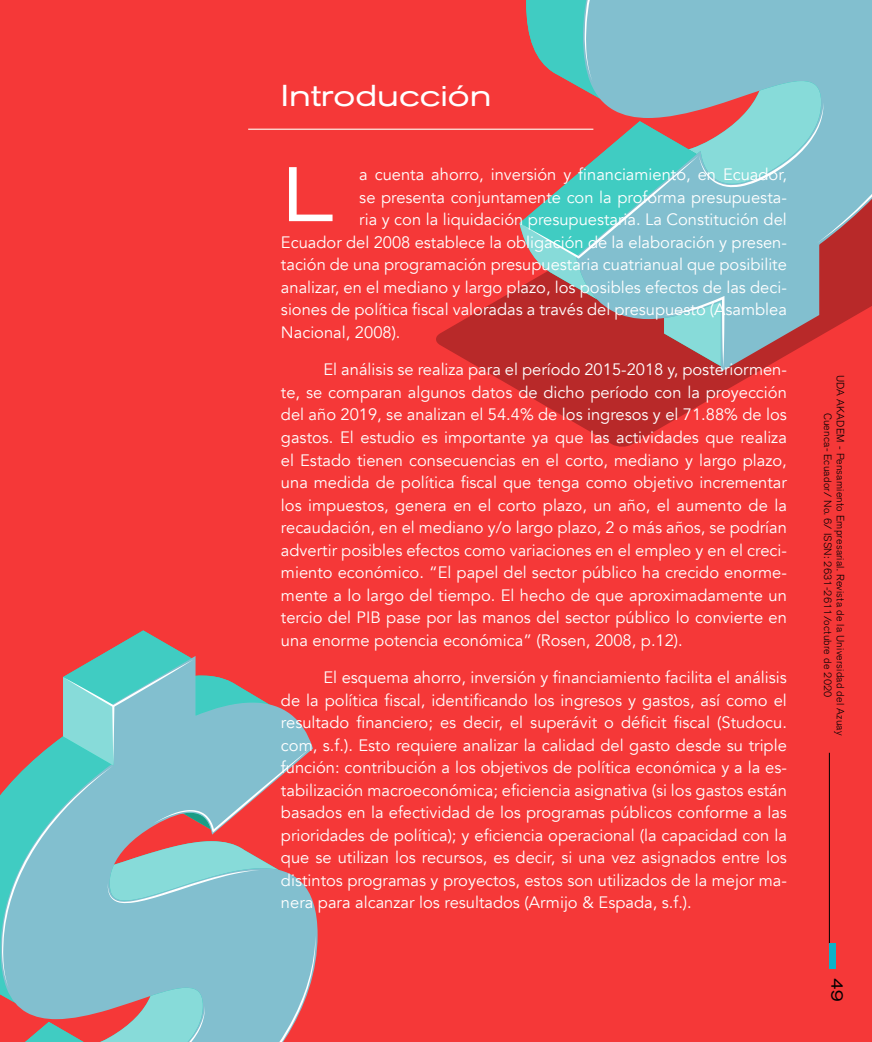
<style>
.page{position:relative;width:872px;height:1042px;background:#f53838}
.page>*{position:absolute;margin:0;border:0;box-sizing:border-box;transform-origin:0 0}
.t1{font:expanded 76.5px "Akzidenz Grotesk BQ";color:#fff}
.t2{font:expanded 30px "Akzidenz Grotesk BQ";color:#fff}
.t3{font:16.5px/22.5px "Avenir";color:#fff;text-align:justify}
.t4{font:expanded 16.5px "Akzidenz Grotesk BQ";color:#000}
.t5{font:300 10.5px/12.6px "Akzidenz Grotesk BQ";letter-spacing:.02em;color:#000;text-align:center}
</style>
<div class="page">
<hr style="left:829px;top:753px;width:1px;height:190px;background:#000">
<div style="left:829px;top:943px;width:6px;height:25px;background:#0ab3c9"></div>
<svg style="left:99px;top:630px;width:89px;height:26px"></svg>
<svg style="left:0;top:659px;width:318px;height:383px"></svg>
<svg style="left:436px;top:288px;width:321px;height:159px"></svg>
<svg style="left:519px;top:0;width:353px;height:368px;background:#939ba2"></svg>
<hr style="left:248px;top:129px;width:345px;height:1px;background:#fcfbf2">
<h2 class="t2" style="left:281px;top:78px;width:212px">Introducción</h2>
<h1 class="t1" style="left:282px;top:150px;width:51px">L</h1>
<p class="t3" style="left:359px;top:164px;width:429px">a cuenta ahorro, inversión y financiamiento, en Ecuador,</p>
<p class="t3" style="left:359px;top:186px;width:429px">se presenta conjuntamente con la proforma presupuesta-</p>
<p class="t3" style="left:359px;top:209px;width:429px">ria y con la liquidación presupuestaria. La Constitución del</p>
<p class="t3" style="left:281px;top:231px;width:507px">Ecuador del 2008 establece la obligación de la elaboración y presen-</p>
<p class="t3" style="left:281px;top:254px;width:507px">tación de una programación presupuestaria cuatrianual que posibilite</p>
<p class="t3" style="left:281px;top:276px;width:507px">analizar, en el mediano y largo plazo, los posibles efectos de las deci-</p>
<p class="t3" style="left:281px;top:299px;width:507px">siones de política fiscal valoradas a través del presupuesto (Asamblea</p>
<p class="t3" style="left:281px;top:321px;width:121px">Nacional, 2008).</p>
<p class="t3" style="left:281px;top:359px;width:507px;text-indent:43px">El análisis se realiza para el período 2015-2018 y, posteriormen&shy;te, se comparan algunos datos de dicho período con la proyección del año 2019, se analizan el 54.4% de los ingresos y el 71.88% de los gastos. El estudio es importante ya que las actividades que realiza el Estado tienen consecuencias en el corto, mediano y largo plazo, una medida de política fiscal que tenga como objetivo incrementar los impuestos, genera en el corto plazo, un año, el aumento de la recaudación, en el mediano y/o largo plazo, 2 o más años, se podrían advertir posibles efectos como variaciones en el empleo y en el creci&shy;miento económico. “El papel del sector público ha crecido enorme&shy;mente a lo largo del tiempo. El hecho de que aproximadamente un tercio del PIB pase por las manos del sector público lo convierte en una enorme potencia económica” (Rosen, 2008, p.12).</p>
<p class="t3" style="left:281px;top:666px;width:507px;text-indent:43px">El esquema ahorro, inversión y financiamiento facilita el análisis de la política fiscal, identificando los ingresos y gastos, así como el resultado financiero; es decir, el superávit o déficit fiscal (Studocu. com, s.f.). Esto requiere analizar la calidad del gasto desde su triple función: contribución a los objetivos de política económica y a la es&shy;tabilización macroeconómica; eficiencia asignativa (si los gastos están basados en la efectividad de los programas públicos conforme a las prioridades de política); y eficiencia operacional (la capacidad con la que se utilizan los recursos, es decir, si una vez asignados entre los distintos programas y proyectos, estos son utilizados de la mejor ma&shy;nera para alcanzar los resultados (Armijo &amp; Espada, s.f.).</p>
<p class="t5" style="left:846px;top:375px;width:362px;rotate:90deg">UDA AKADEM - Pensamiento Empresarial. Revista de la Universidad del Azuay<br>Cuenca- Ecuador/ No. 6/ ISSN: 2631-2611/octubre de 2020</p>
<p class="t4" style="left:847px;top:978px;width:25px;rotate:90deg">49</p>
</div>
